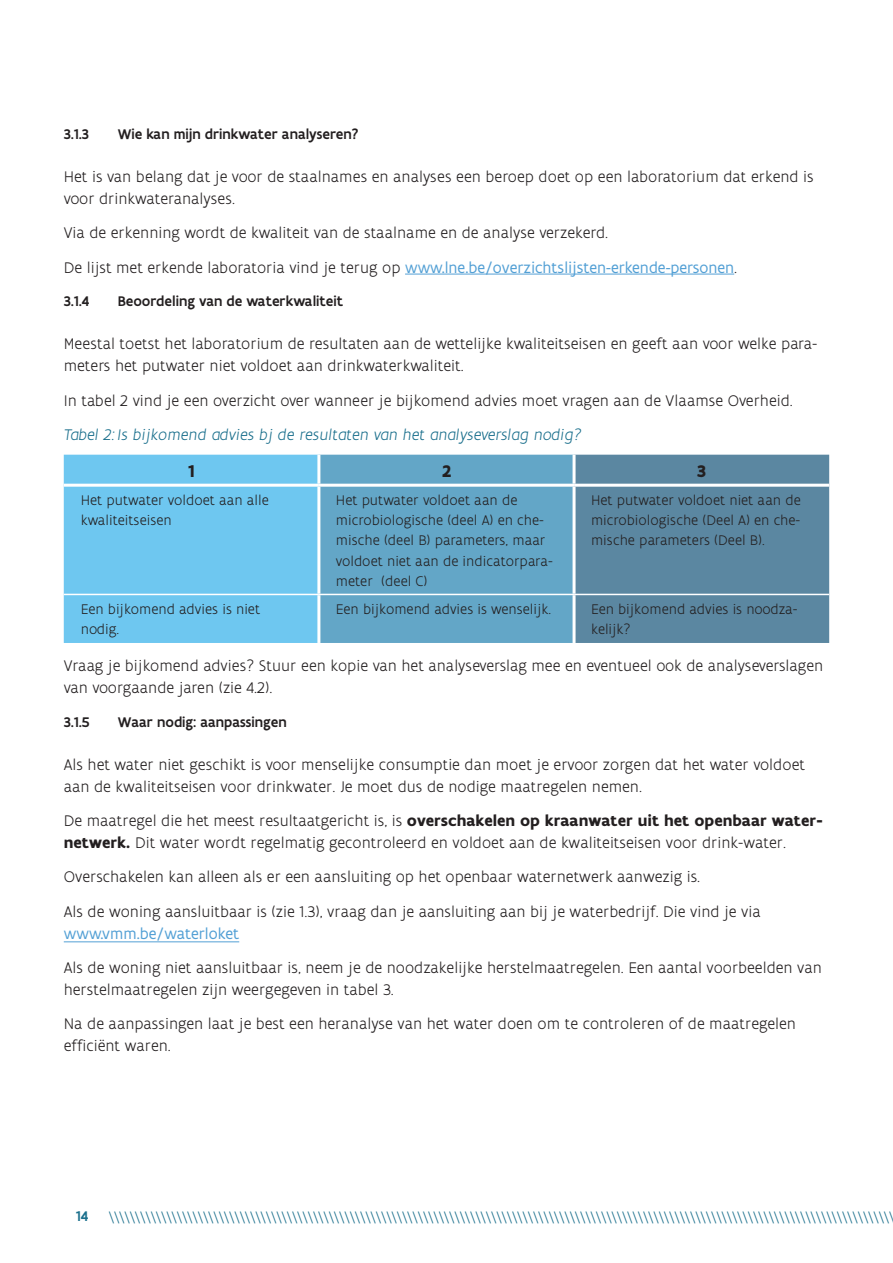
<style>
.page{position:relative;width:893px;height:1263px;background:#fff}
.page>*{position:absolute;margin:0;border:0;box-sizing:border-box;transform-origin:0 0}
.t1{font:700 18px "Flanders Art Sans";color:#231f20}
.t2{font:300 16.5px/21.8px "Flanders Art Sans";color:#231f20}
.t3{font:italic 300 16.5px "Flanders Art Sans";color:#1a6f8c}
.t4{font:16.5px "Flanders Art Sans";color:#53a0d5}
.t5{font:300 15px/20.2px "Flanders Art Sans";color:#231f20}
.t6{font:300 15px "Flanders Art Sans";color:#1a6f8c}
.t7{font:500 15px "Flanders Art Sans";color:#231f20}
.t8{font:500 15px "Flanders Art Sans";color:#1a6f8c}
.s1{font-weight:400;color:#53a0d5}
.s2{font-weight:700}
</style>
<div class="page">
<hr style="left:405px;top:274px;width:329px;height:1px;background:#53a0d5">
<div style="left:64px;top:455px;width:253px;height:188px;background:#6ec7f0"></div>
<div style="left:320px;top:455px;width:253px;height:188px;background:#63a6c7"></div>
<div style="left:576px;top:455px;width:253px;height:188px;background:#5b87a1"></div>
<hr style="left:64px;top:594px;width:255px;height:1px;background:#fff">
<hr style="left:319px;top:594px;width:255px;height:1px;background:#fff">
<hr style="left:574px;top:594px;width:255px;height:1px;background:#fff">
<hr style="left:64px;top:484px;width:255px;height:3px;background:#fff">
<hr style="left:319px;top:484px;width:255px;height:3px;background:#fff">
<hr style="left:574px;top:484px;width:255px;height:3px;background:#fff">
<hr style="left:64px;top:941px;width:175px;height:1px;background:#53a0d5">
<p class="t7" style="left:64px;top:125px;width:27px">3.1.3</p>
<p class="t7" style="left:118px;top:125px;width:242px">Wie kan mijn drinkwater analyseren?</p>
<p class="t2" style="left:64px;top:165px;width:751px">Het is van belang dat je voor de staalnames en analyses een beroep doet op een laboratorium dat erkend is voor drinkwateranalyses.</p>
<p class="t2" style="left:64px;top:215px;width:675px;line-height:34.5px">Via de erkenning wordt de kwaliteit van de staalname en de analyse verzekerd.<br>De lijst met erkende laboratoria vind je terug op <span class="s1">www.lne.be/overzichtslijsten-erkende-personen</span>.</p>
<p class="t7" style="left:64px;top:292px;width:27px">3.1.4</p>
<p class="t7" style="left:118px;top:292px;width:227px">Beoordeling van de waterkwaliteit</p>
<p class="t2" style="left:64px;top:333px;width:755px">Meestal toetst het laboratorium de resultaten aan de wettelijke kwaliteitseisen en geeft aan voor welke para&shy;meters het putwater niet voldoet aan drinkwaterkwaliteit.</p>
<p class="t2" style="left:64px;top:389px;width:731px">In tabel 2 vind je een overzicht over wanneer je bijkomend advies moet vragen aan de Vlaamse Overheid.</p>
<p class="t3" style="left:64px;top:425px;width:519px">Tabel 2: Is bijkomend advies bj de resultaten van het analyseverslag nodig?</p>
<p class="t1" style="left:188px;top:459px;width:8px">1</p>
<p class="t1" style="left:442px;top:459px;width:11px">2</p>
<p class="t1" style="left:697px;top:459px;width:11px">3</p>
<p class="t5" style="left:81px;top:490px;width:189px">Het putwater voldoet aan alle kwaliteitseisen</p>
<p class="t5" style="left:336px;top:490px;width:218px">Het putwater voldoet aan de microbiologische (deel A) en che&shy;mische (deel B) parameters, maar voldoet niet aan de indicatorpara&shy;meter (deel C)</p>
<p class="t5" style="left:591px;top:490px;width:211px;text-align:justify">Het putwater voldoet niet aan de microbiologische (Deel A) en che&shy;mische parameters (Deel B).</p>
<p class="t5" style="left:81px;top:599px;width:181px">Een bijkomend advies is niet nodig.</p>
<p class="t5" style="left:336px;top:599px;width:217px">Een bijkomend advies is wenselijk.</p>
<p class="t5" style="left:591px;top:599px;width:208px">Een bijkomend advies is noodza&shy;kelijk?</p>
<p class="t2" style="left:64px;top:655px;width:761px">Vraag je bijkomend advies? Stuur een kopie van het analyseverslag mee en eventueel ook de analyseverslagen van voorgaande jaren (zie 4.2).</p>
<p class="t7" style="left:64px;top:713px;width:27px">3.1.5</p>
<p class="t7" style="left:118px;top:713px;width:171px">Waar nodig: aanpassingen</p>
<p class="t2" style="left:64px;top:754px;width:743px">Als het water niet geschikt is voor menselijke consumptie dan moet je ervoor zorgen dat het water voldoet aan de kwaliteitseisen voor drinkwater. Je moet dus de nodige maatregelen nemen.</p>
<p class="t2" style="left:64px;top:810px;width:761px">De maatregel die het meest resultaatgericht is, is <span class="s2">overschakelen op kraanwater uit het openbaar water&shy;netwerk.</span> Dit water wordt regelmatig gecontroleerd en voldoet aan de kwaliteitseisen voor drink-water.</p>
<p class="t2" style="left:64px;top:860px;width:699px;line-height:34.5px">Overschakelen kan alleen als er een aansluiting op het openbaar waternetwerk aanwezig is.<br>Als de woning aansluitbaar is (zie 1.3), vraag dan je aansluiting aan bij je waterbedrijf. Die vind je via</p>
<p class="t4" style="left:64px;top:923px;width:177px">www.vmm.be/waterloket</p>
<p class="t2" style="left:64px;top:957px;width:760px">Als de woning niet aansluitbaar is, neem je de noodzakelijke herstelmaatregelen. Een aantal voorbeelden van herstelmaatregelen zijn weergegeven in tabel 3.</p>
<p class="t2" style="left:64px;top:1013px;width:734px">Na de aanpassingen laat je best een heranalyse van het water doen om te controleren of de maatregelen efficiënt waren.</p>
<p class="t8" style="left:76px;top:1206px;width:14px">14</p>
<p class="t6" style="left:108px;top:1208px;width:789px">\\\\\\\\\\\\\\\\\\\\\\\\\\\\\\\\\\\\\\\\\\\\\\\\\\\\\\\\\\\\\\\\\\\\\\\\\\\\\\\\\\\\\\\\\\\\\\\\\\\\\\\\\\\\\\\\\\\\\\\\\\\\\\\\\\\\\\\\\\\\\\\\\\\\\\</p>
</div>
